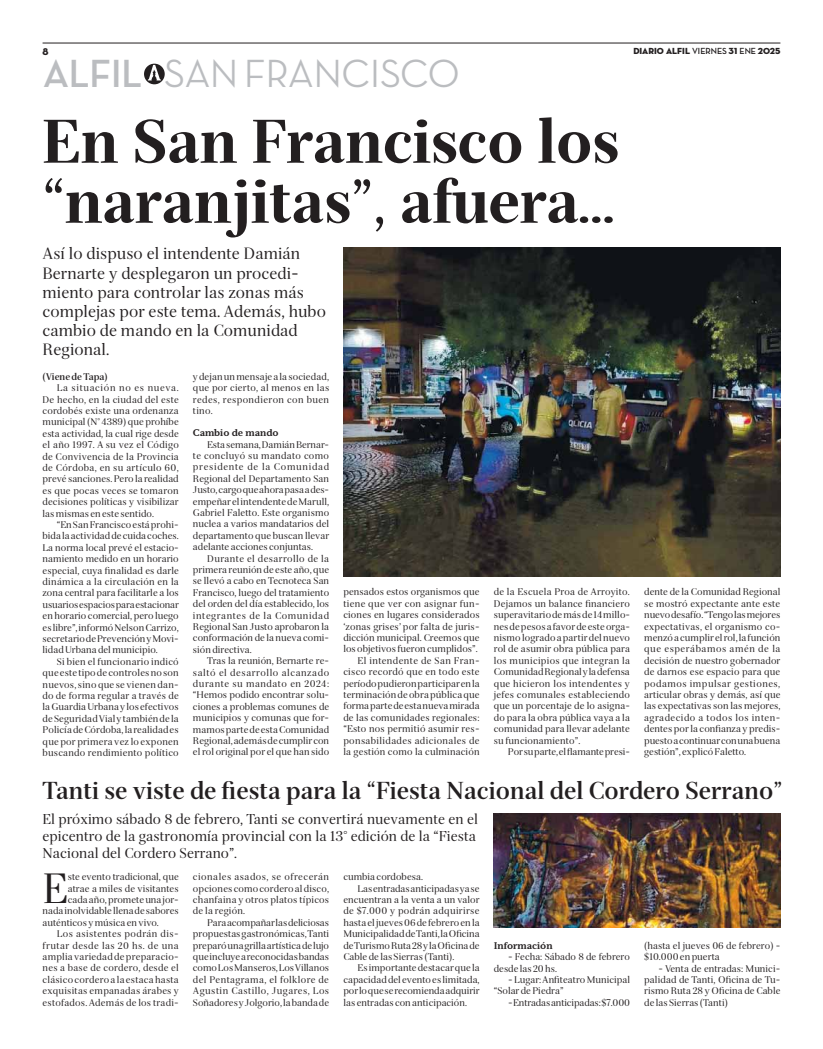
<style>
.page{position:relative;width:823px;height:1049px;background:#fff}
.page>*{position:absolute;margin:0;border:0;box-sizing:border-box;transform-origin:0 0}
.t1{font:900 60px/60px "Serif 72 Beta";color:#231f20}
.t2{font:41.3px "Serif 72 Beta";color:#231f20}
.t3{font:500 40px "Neutra Disp";color:#bbbdc0}
.t4{font:700 24px "Serif 72 Beta";color:#231f20}
.t5{font:16px/19.2px "Serif 72 Beta";color:#231f20}
.t6{font:14px/16.8px "Serif 72 Beta";color:#231f20}
.t7{font:10px "Neutra Disp Titling";color:#231f20}
.t8{font:9.5px/11.4px "Serif 72 Beta";color:#231f20;text-align:justify}
.t9{font:9.5px "Serif 72 Beta";letter-spacing:.02em;color:#231f20}
.t10{font:9.5px "Serif 72 Beta";letter-spacing:.03em;color:#231f20}
.t11{font:9.5px "Serif 72 Beta";letter-spacing:.045em;color:#231f20}
.t12{font:700 9.5px "Serif 6 Beta";color:#231f20}
.t13{font:9.5px "Serif 72 Beta";letter-spacing:.04em;color:#231f20}
.t14{font:700 9.5px "Serif 72 Beta";color:#231f20}
.t15{font:9px "Neutra Disp Titling";color:#231f20}
.s1{font-family:"Neutra Disp";font-weight:700}
.s2{font-weight:700}
</style>
<div class="page">
<hr style="left:43px;top:43px;width:737px;height:1px;background:#231f20">
<div style="left:144px;top:64px;width:21px;height:20px;background:#231f20;border-radius:50%"></div>
<svg style="left:148px;top:65px;width:13px;height:15px"></svg>
<img style="left:343px;top:247px;width:437px;height:329px">
<img style="left:493px;top:813px;width:287px;height:114px">
<p class="t7" style="left:43px;top:46px;width:8px">8</p>
<p class="t15" style="left:633px;top:46px;width:148px">DIARIO ALFIL <span class="s1">VIERNES</span> 31 <span class="s1">ENE</span> 2025</p>
<h3 class="t3" style="left:43px;top:59px;width:417px"><span class="s2">ALFIL</span> SAN FRANCISCO</h3>
<h1 class="t1" style="left:43px;top:120px;width:577px">En San Francisco los “naranjitas”, afuera…</h1>
<h3 class="t5" style="left:43px;top:246px;width:285px">Así lo dispuso el intendente Damián<br>Bernarte y desplegaron un procedi&shy;miento para controlar las zonas más complejas por este tema. Además, hubo cambio de mando en la Comunidad<br>Regional.</h3>
<p class="t14" style="left:43px;top:373px;width:67px">(Viene de Tapa)</p>
<p class="t8" style="left:43px;top:383px;width:138px;text-indent:14px">La situación no es nueva.<br>De hecho, en la ciudad del este cordobés existe una ordenanza municipal (N° 4389) que prohíbe esta actividad, la cual rige desde el año 1997. A su vez el Código de Convivencia de la Provincia de Córdoba, en su artículo 60, prevé sanciones. Pero la realidad es que pocas veces se tomaron decisiones políticas y visibilizar las mismas en este sentido.</p>
<p class="t8" style="left:43px;top:520px;width:138px;text-indent:14px">“En San Francisco está prohi&shy;bida la actividad de cuida coches.<br>La norma local prevé el estacio&shy;namiento medido en un horario especial, cuya finalidad es darle dinámica a la circulación en la zona central para facilitarle a los usuarios espacios para estacionar en horario comercial, pero luego es libre”, informó Nelson Carrizo, secretario de Prevención y Movi&shy;lidad Urbana del municipio.</p>
<p class="t8" style="left:43px;top:657px;width:138px;text-indent:14px">Si bien el funcionario indicó que este tipo de controles no son nuevos, sino que se vienen dan&shy;do de forma regular a través de la Guardia Urbana y los efectivos de Seguridad Vial y también de la Policía de Córdoba, la realidad es que por primera vez lo exponen buscando rendimiento político</p>
<p class="t8" style="left:193px;top:372px;width:138px">y dejan un mensaje a la sociedad, que por cierto, al menos en las redes, respondieron con buen tino.</p>
<p class="t12" style="left:193px;top:427px;width:87px">Cambio de mando</p>
<p class="t8" style="left:193px;top:440px;width:138px;text-indent:14px">Esta semana, Damián Bernar&shy;te concluyó su mandato como presidente de la Comunidad Regional del Departamento San Justo, cargo que ahora pasa a des&shy;empeñar el intendente de Marull, Gabriel Faletto. Este organismo nuclea a varios mandatarios del departamento que buscan llevar adelante acciones conjuntas.</p>
<p class="t8" style="left:193px;top:554px;width:138px;text-indent:14px">Durante el desarrollo de la primera reunión de este año, que se llevó a cabo en Tecnoteca San Francisco, luego del tratamiento del orden del día establecido, los integrantes de la Comunidad Regional San Justo aprobaron la conformación de la nueva comi&shy;sión directiva.</p>
<p class="t8" style="left:193px;top:656px;width:138px;text-indent:14px">Tras la reunión, Bernarte re&shy;saltó el desarrollo alcanzado durante su mandato en 2024: “Hemos podido encontrar solu&shy;ciones a problemas comunes de municipios y comunas que for&shy;mamos parte de esta Comunidad Regional, además de cumplir con el rol original por el que han sido</p>
<p class="t8" style="left:343px;top:588px;width:138px;text-align:right">pensados estos organismos que tiene que ver con asignar fun&shy;ciones en lugares considerados ‘zonas grises’ por falta de juris&shy;dicción municipal. Creemos que los objetivos fueron cumplidos”.<br>El intendente de San Fran&shy;cisco recordó que en todo este período pudieron participar en la terminación de obra pública que forma parte de esta nueva mirada de las comunidades regionales: “Esto nos permitió asumir res&shy;ponsabilidades adicionales de la gestión como la culminación</p>
<p class="t8" style="left:493px;top:588px;width:138px">de la Escuela Proa de Arroyito.<br>Dejamos un balance financiero superavitario de más de 14 millo&shy;nes de pesos a favor de este orga&shy;nismo logrado a partir del nuevo rol de asumir obra pública para los municipios que integran la Comunidad Regional y la defensa que hicieron los intendentes y jefes comunales estableciendo que un porcentaje de lo asigna&shy;do para la obra pública vaya a la comunidad para llevar adelante su funcionamiento”.</p>
<p class="t8" style="left:507px;top:747px;width:123px">Por su parte, el flamante presi-</p>
<p class="t8" style="left:643px;top:588px;width:138px">dente de la Comunidad Regional se mostró expectante ante este nuevo desafío. “Tengo las mejores expectativas, el organismo co&shy;menzó a cumplir el rol, la función que esperábamos amén de la decisión de nuestro gobernador de darnos ese espacio para que podamos impulsar gestiones, articular obras y demás, así que las expectativas son las mejores, agradecido a todos los inten&shy;dentes por la confianza y predis&shy;puesto a continuar con una buena gestión”, explicó Faletto.</p>
<h3 class="t4" style="left:43px;top:782px;width:740px">Tanti se viste de fiesta para la “Fiesta Nacional del Cordero Serrano”</h3>
<h3 class="t6" style="left:43px;top:813px;width:437px">El próximo sábado 8 de febrero, Tanti se convertirá nuevamente en el epicentro de la gastronomía provincial con la 13° edición de la “Fiesta<br>Nacional del Cordero Serrano”.</h3>
<h2 class="t2" style="left:43px;top:873px;width:27px">E</h2>
<p class="t8" style="left:68px;top:872px;width:112px">ste evento tradicional, que</p>
<p class="t8" style="left:68px;top:884px;width:112px">atrae a miles de visitantes</p>
<p class="t8" style="left:68px;top:895px;width:112px">cada año, promete una jor-</p>
<p class="t8" style="left:43px;top:906px;width:138px">nada inolvidable llena de sabores</p>
<p class="t8" style="left:43px;top:918px;width:118px">auténticos y música en vivo.</p>
<p class="t13" style="left:57px;top:930px;width:123px">Los asistentes podrán dis-</p>
<p class="t11" style="left:43px;top:942px;width:137px">frutar desde las 20 hs. de una</p>
<p class="t9" style="left:43px;top:953px;width:138px">amplia variedad de preparacio-</p>
<p class="t9" style="left:43px;top:964px;width:138px">nes a base de cordero, desde el</p>
<p class="t9" style="left:43px;top:976px;width:138px">clásico cordero a la estaca hasta</p>
<p class="t9" style="left:43px;top:987px;width:138px">exquisitas empanadas árabes y</p>
<p class="t9" style="left:43px;top:999px;width:138px">estofados. Además de los tradi-</p>
<p class="t8" style="left:193px;top:872px;width:138px">cionales asados, se ofrecerán opciones como cordero al disco, chanfaina y otros platos típicos de la región.</p>
<p class="t8" style="left:193px;top:918px;width:138px;text-indent:14px">Para acompañar las deliciosas propuestas gastronómicas, Tanti preparó una grilla artística de lujo que incluye a reconocidas bandas como Los Manseros, Los Villanos del Pentagrama, el folklore de Agustin Castillo, Jugares, Los Soñadores y Jolgorio, la banda de</p>
<p class="t8" style="left:343px;top:872px;width:81px">cumbia cordobesa.</p>
<p class="t8" style="left:357px;top:884px;width:123px">Las entradas anticipadas ya se</p>
<p class="t8" style="left:343px;top:895px;width:138px">encuentran a la venta a un valor</p>
<p class="t10" style="left:343px;top:907px;width:137px">de $7.000 y podrán adquirirse</p>
<p class="t8" style="left:343px;top:918px;width:138px">hasta el jueves 06 de febrero en la</p>
<p class="t8" style="left:343px;top:929px;width:138px">Municipalidad de Tanti, la Oficina</p>
<p class="t8" style="left:343px;top:941px;width:138px">de Turismo Ruta 28 y la Oficina de</p>
<p class="t8" style="left:343px;top:952px;width:112px">Cable de las Sierras (Tanti).</p>
<p class="t8" style="left:357px;top:963px;width:123px">Es importante destacar que la</p>
<p class="t8" style="left:343px;top:975px;width:138px">capacidad del evento es limitada,</p>
<p class="t8" style="left:343px;top:986px;width:138px">por lo que se recomienda adquirir</p>
<p class="t8" style="left:343px;top:998px;width:125px">las entradas con anticipación.</p>
<p class="t12" style="left:493px;top:940px;width:60px">Información</p>
<p class="t8" style="left:493px;top:952px;width:137px;text-indent:14px">- Fecha: Sábado 8 de febrero desde las 20 hs.</p>
<p class="t8" style="left:493px;top:975px;width:138px;text-indent:14px">- Lugar: Anfiteatro Municipal “Solar de Piedra”</p>
<p class="t8" style="left:507px;top:998px;width:123px">- Entradas anticipadas: $7.000</p>
<p class="t8" style="left:643px;top:941px;width:138px">(hasta el jueves 06 de febrero) - $10.000 en puerta</p>
<p class="t8" style="left:643px;top:964px;width:138px;text-indent:14px">- Venta de entradas: Munici&shy;palidad de Tanti, Oficina de Tu&shy;rismo Ruta 28 y Oficina de Cable de las Sierras (Tanti)</p>
</div>
